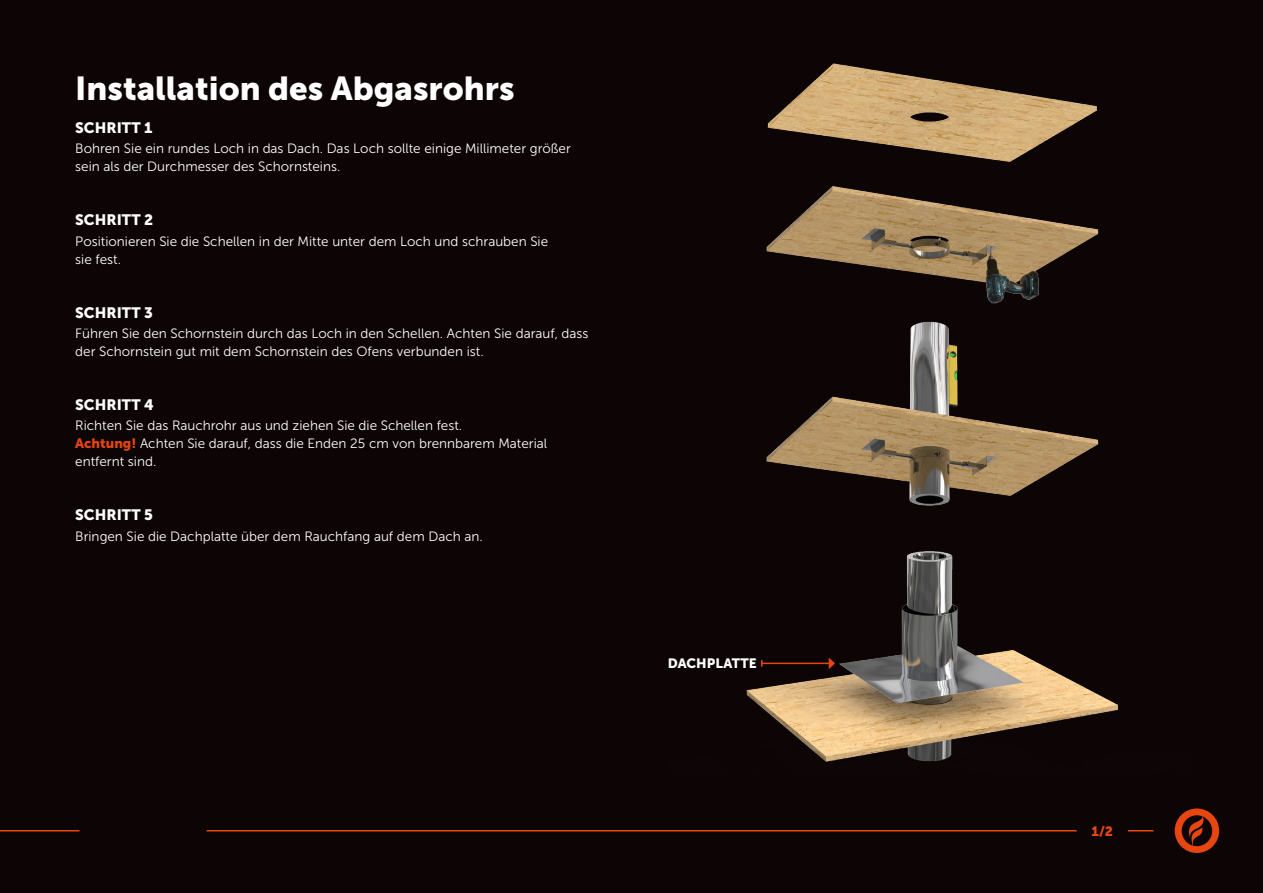
<style>
.page{position:relative;width:1263px;height:893px;background:#0d0405}
.page>*{position:absolute;margin:0;border:0;box-sizing:border-box;transform-origin:0 0}
.t1{font:33px "Museo Sans 900";color:#fff}
.t2{font:15px "Museo Sans 900";color:#fff}
.t3{font:13.5px/18px "Museo Sans 300";color:#fff}
.t4{font:13.5px "Museo Sans 900";color:#fff}
.t5{font:13.5px "Museo Sans 900";color:#e84610}
.s1{font-family:"Museo Sans 900";color:#e84610}
</style>
<div class="page">
<svg style="left:1128px;top:830px;width:25px;height:1px"></svg>
<hr style="left:0;top:830px;width:80px;height:1px;background:#e84610">
<hr style="left:207px;top:830px;width:870px;height:1px;background:#e84610">
<svg style="left:1175px;top:808px;width:44px;height:45px"></svg>
<img style="left:767px;top:63px;width:330px;height:99px">
<img style="left:766px;top:186px;width:333px;height:118px">
<img style="left:766px;top:321px;width:333px;height:185px">
<img style="left:746px;top:551px;width:372px;height:211px">
<hr style="left:762px;top:663px;width:67px;height:1px;background:#e84610">
<svg style="left:829px;top:657px;width:6px;height:12px"></svg>
<h1 class="t1" style="left:75px;top:70px;width:441px">Installation des Abgasrohrs</h1>
<p class="t2" style="left:75px;top:119px;width:79px">SCHRITT 1</p>
<p class="t3" style="left:75px;top:140px;width:497px">Bohren Sie ein rundes Loch in das Dach. Das Loch sollte einige Millimeter größer sein als der Durchmesser des Schornsteins.</p>
<p class="t2" style="left:75px;top:211px;width:79px">SCHRITT 2</p>
<p class="t3" style="left:75px;top:232px;width:474px">Positionieren Sie die Schellen in der Mitte unter dem Loch und schrauben Sie sie fest.</p>
<p class="t2" style="left:75px;top:304px;width:79px">SCHRITT 3</p>
<p class="t3" style="left:75px;top:325px;width:515px">Führen Sie den Schornstein durch das Loch in den Schellen. Achten Sie darauf, dass der Schornstein gut mit dem Schornstein des Ofens verbunden ist.</p>
<p class="t2" style="left:75px;top:396px;width:80px">SCHRITT 4</p>
<p class="t3" style="left:75px;top:417px;width:473px">Richten Sie das Rauchrohr aus und ziehen Sie die Schellen fest.<br><span class="s1">Achtung!</span> Achten Sie darauf, dass die Enden 25 cm von brennbarem Material entfernt sind.</p>
<p class="t2" style="left:75px;top:506px;width:79px">SCHRITT 5</p>
<p class="t3" style="left:75px;top:527px;width:409px">Bringen Sie die Dachplatte über dem Rauchfang auf dem Dach an.</p>
<p class="t4" style="left:668px;top:656px;width:91px">DACHPLATTE</p>
<p class="t5" style="left:1091px;top:823px;width:23px">1/2</p>
</div>
